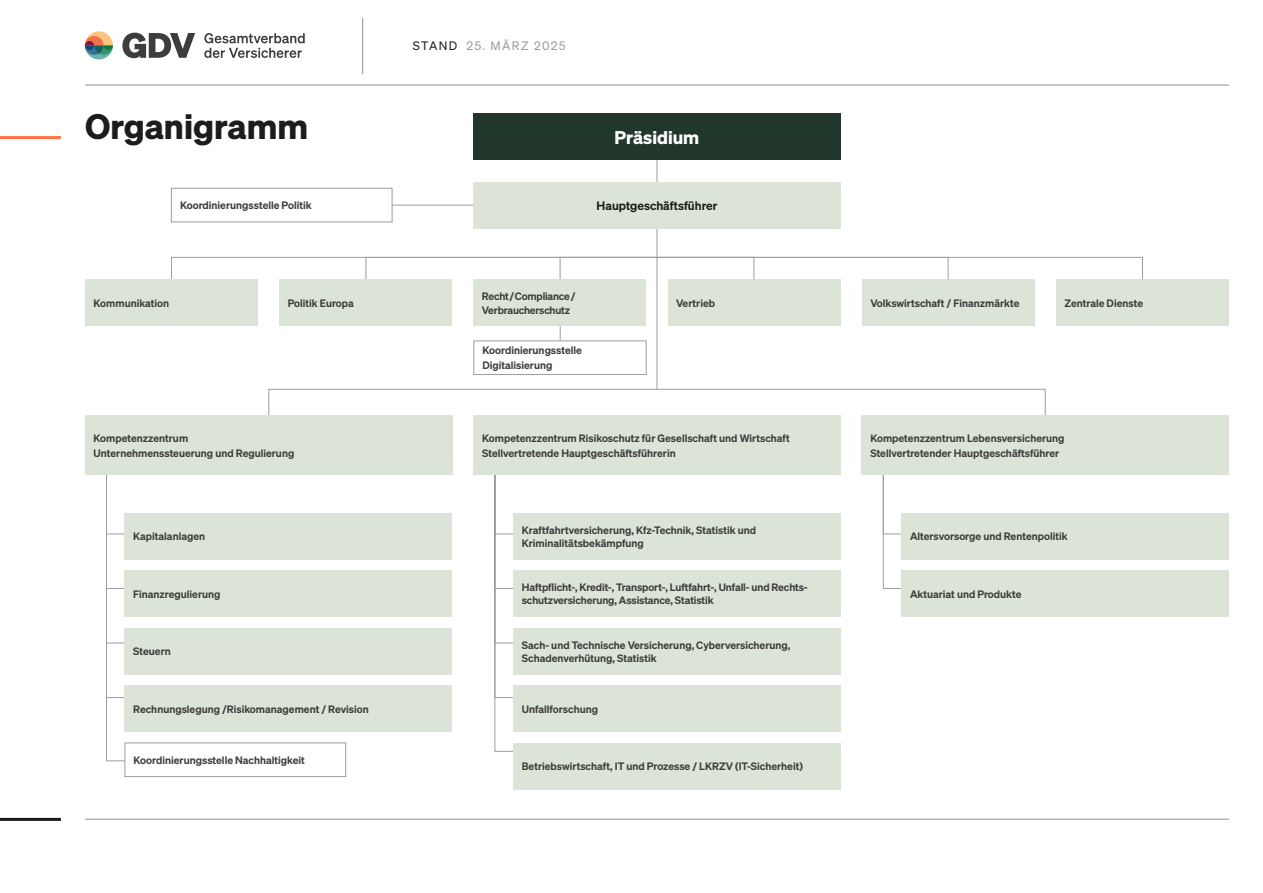
<style>
.page{position:relative;width:1263px;height:893px;background:#fff}
.page>*{position:absolute;margin:0;border:0;box-sizing:border-box;transform-origin:0 0}
.t1{font:34.5px "Sohne Dreiviertelfett";color:#1c1c1c}
.P1{font:18px "Sohne Dreiviertelfett";color:#fff}
.P1-2{font:600 12px "Sohne";color:#1d1d1b}
.t2{font:12px "Sohne Buch";letter-spacing:.115em;color:#9d9d9d}
.t3{font:12px "Sohne Buch";letter-spacing:.11em;color:#1d1d1b}
.P2{font:600 10.5px/13.5px "Sohne";color:#3d3d3c}
.P3{font:600 10.5px "Sohne";color:#3d3d3c}
.P2-2{font:600 10.5px/13.5px "Sohne";letter-spacing:-.02em;color:#3d3d3c}
</style>
<div class="page">
<div style="left:269px;top:389px;width:776px;height:27px;border:1px solid #9d9d9d"></div>
<div style="left:106px;top:460px;width:60px;height:129px;border:1px solid #9d9d9d"></div>
<div style="left:495px;top:460px;width:59px;height:129px;border:1px solid #9d9d9d"></div>
<div style="left:106px;top:460px;width:60px;height:74px;border:1px solid #9d9d9d"></div>
<div style="left:495px;top:460px;width:59px;height:74px;border:1px solid #9d9d9d"></div>
<div style="left:883px;top:460px;width:74px;height:74px;border:1px solid #9d9d9d"></div>
<hr style="left:657px;top:154px;width:1px;height:235px;background:#9d9d9d">
<svg style="left:560px;top:326px;width:1px;height:15px"></svg>
<div style="left:473px;top:114px;width:367px;height:46px;background:#22372c"></div>
<div style="left:85px;top:415px;width:367px;height:60px;background:#dce4d8"></div>
<div style="left:474px;top:415px;width:367px;height:60px;background:#dce4d8"></div>
<div style="left:125px;top:513px;width:327px;height:47px;background:#dce4d8"></div>
<div style="left:125px;top:570px;width:327px;height:47px;background:#dce4d8"></div>
<div style="left:125px;top:628px;width:327px;height:47px;background:#dce4d8"></div>
<div style="left:125px;top:685px;width:327px;height:47px;background:#dce4d8"></div>
<div style="left:862px;top:415px;width:367px;height:60px;background:#dce4d8"></div>
<div style="left:901px;top:513px;width:328px;height:47px;background:#dce4d8"></div>
<div style="left:901px;top:570px;width:328px;height:47px;background:#dce4d8"></div>
<div style="left:513px;top:743px;width:328px;height:46px;background:#dce4d8"></div>
<div style="left:513px;top:513px;width:328px;height:47px;background:#dce4d8"></div>
<div style="left:513px;top:570px;width:328px;height:47px;background:#dce4d8"></div>
<div style="left:513px;top:628px;width:328px;height:47px;background:#dce4d8"></div>
<div style="left:513px;top:685px;width:328px;height:47px;background:#dce4d8"></div>
<div style="left:473px;top:182px;width:367px;height:46px;background:#dce4d8"></div>
<div style="left:125px;top:743px;width:221px;height:34px;border:1px solid #9d9d9d"></div>
<div style="left:668px;top:279px;width:172px;height:47px;background:#dce4d8"></div>
<div style="left:862px;top:279px;width:173px;height:47px;background:#dce4d8"></div>
<div style="left:1056px;top:279px;width:173px;height:47px;background:#dce4d8"></div>
<div style="left:171px;top:257px;width:972px;height:23px;border:1px solid #9d9d9d"></div>
<div style="left:366px;top:257px;width:582px;height:23px;border:1px solid #9d9d9d"></div>
<div style="left:560px;top:257px;width:194px;height:23px;border:1px solid #9d9d9d"></div>
<div style="left:474px;top:341px;width:172px;height:34px;border:1px solid #9d9d9d"></div>
<div style="left:85px;top:279px;width:173px;height:47px;background:#dce4d8"></div>
<div style="left:279px;top:279px;width:173px;height:47px;background:#dce4d8"></div>
<div style="left:473px;top:279px;width:173px;height:47px;background:#dce4d8"></div>
<hr style="left:392px;top:205px;width:81px;height:1px;background:#9d9d9d">
<div style="left:171px;top:188px;width:221px;height:34px;border:1px solid #9d9d9d"></div>
<hr style="left:85px;top:819px;width:1144px;height:1px;background:#1d1d1b">
<hr style="left:0;top:818px;width:61px;height:3px;background:#1c1c1c">
<svg style="left:204px;top:33px;width:101px;height:25px"></svg>
<svg style="left:122px;top:33px;width:73px;height:25px"></svg>
<svg style="left:85px;top:31px;width:28px;height:28px"></svg>
<hr style="left:85px;top:85px;width:1144px;height:1px;background:#1d1d1b">
<hr style="left:362px;top:18px;width:1px;height:56px;background:#1d1d1b">
<hr style="left:0;top:136px;width:61px;height:3px;background:#ff7345">
<p class="t1" style="left:85px;top:105px;width:225px">Organigramm</p>
<p class="P2" style="left:180px;top:198px;width:133px">Koordinierungsstelle Politik</p>
<p class="t3" style="left:413px;top:39px;width:46px">STAND</p>
<p class="t2" style="left:466px;top:39px;width:101px">25. MÄRZ 2025</p>
<p class="P1" style="left:615px;top:126px;width:86px">Präsidium</p>
<p class="P1-2" style="left:597px;top:198px;width:122px">Hauptgeschäftsführer</p>
<p class="P2" style="left:94px;top:296px;width:77px">Kommunikation</p>
<p class="P2" style="left:288px;top:296px;width:68px">Politik Europa</p>
<p class="P2-2" style="left:482px;top:289px;width:95px">Recht / Compliance /<br>Verbraucherschutz</p>
<p class="P2" style="left:482px;top:344px;width:101px">Koordinierungsstelle</p>
<p class="P2" style="left:482px;top:358px;width:71px">Digitalisierung</p>
<p class="P2" style="left:676px;top:296px;width:40px">Vertrieb</p>
<p class="P2" style="left:870px;top:296px;width:151px">Volkswirtschaft / Finanzmärkte</p>
<p class="P2" style="left:1064px;top:296px;width:80px">Zentrale Dienste</p>
<p class="P3" style="left:94px;top:432px;width:96px">Kompetenzzentrum</p>
<p class="P3" style="left:94px;top:446px;width:202px">Unternehmenssteuerung und -Regulierung</p>
<p class="P2" style="left:133px;top:529px;width:73px">Kapitalanlagen</p>
<p class="P2" style="left:133px;top:587px;width:89px">Finanzregulierung</p>
<p class="P2" style="left:133px;top:644px;width:39px">Steuern</p>
<p class="P2" style="left:133px;top:702px;width:237px">Rechnungslegung /Risikomanagement / Revision</p>
<p class="P2" style="left:134px;top:753px;width:173px">Koordinierungsstelle Nachhaltigkeit</p>
<p class="P3" style="left:482px;top:432px;width:309px">Kompetenzzentrum Risikoschutz für -Gesellschaft und -Wirtschaft</p>
<p class="P3" style="left:482px;top:446px;width:195px">Stellvertretende Hauptgeschäftsführerin</p>
<p class="P2" style="left:522px;top:523px;width:236px">Kraftfahrtversicherung, Kfz-Technik, Statistik und<br>Kriminalitätsbekämpfung</p>
<p class="P2" style="left:522px;top:580px;width:287px">Haftpflicht-, Kredit-, Transport-, Luftfahrt-, Unfall- und Rechts&shy;schutzversicherung, Assistance, Statistik</p>
<p class="P2" style="left:522px;top:638px;width:270px">Sach- und Technische Versicherung, Cyberversicherung,<br>Schadenverhütung, Statistik</p>
<p class="P2" style="left:522px;top:702px;width:78px">Unfallforschung</p>
<p class="P2" style="left:522px;top:759px;width:283px">Betriebswirtschaft, IT und Prozesse / LKRZV (IT-Sicherheit)</p>
<p class="P3" style="left:870px;top:432px;width:196px">Kompetenzzentrum Lebensversicherung</p>
<p class="P3" style="left:870px;top:446px;width:190px">Stellvertretender Hauptgeschäftsführer</p>
<p class="P2" style="left:910px;top:529px;width:159px">Altersvorsorge und Rentenpolitik</p>
<p class="P2" style="left:910px;top:587px;width:113px">Aktuariat und Produkte</p>
</div>
